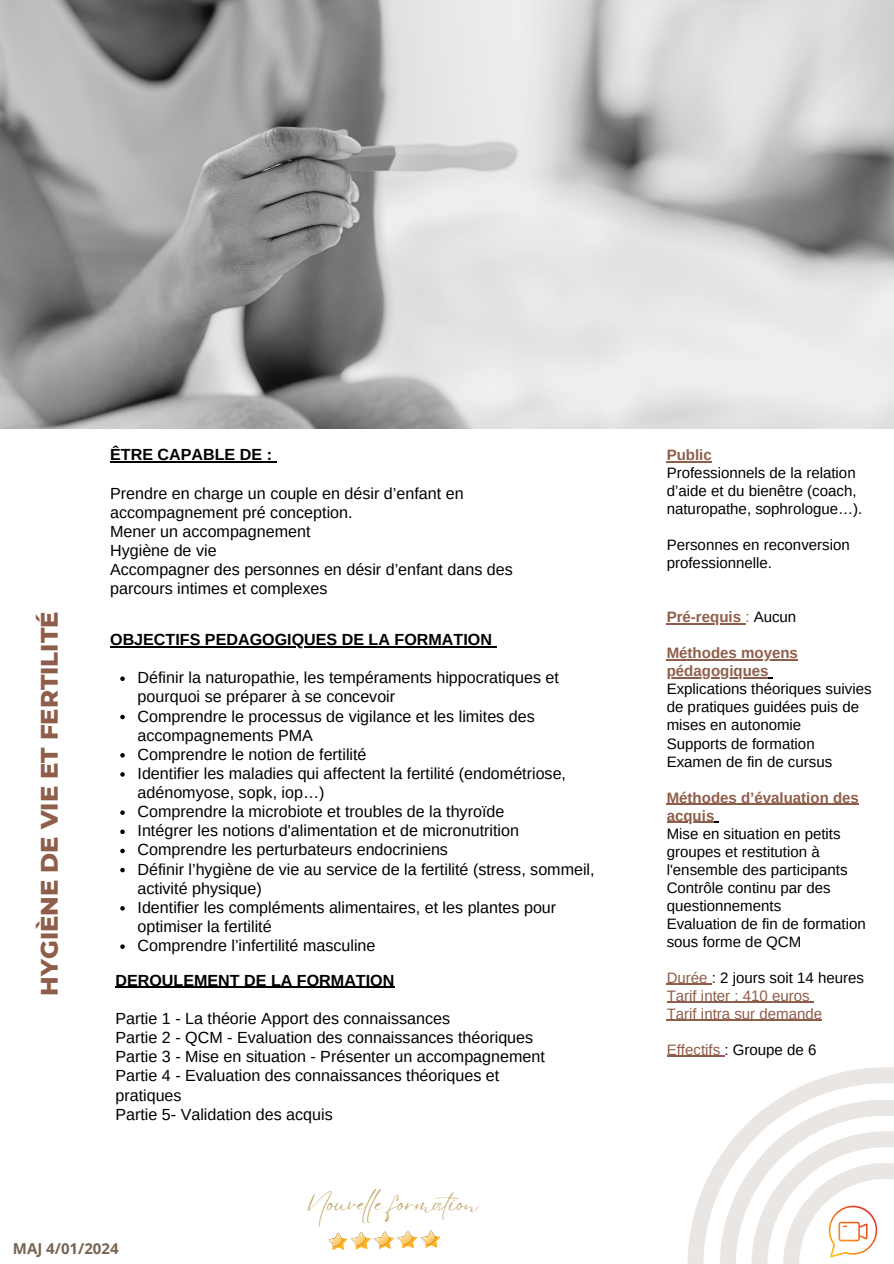
<style>
.page{position:relative;width:894px;height:1264px;background:#fff}
.page>*{position:absolute;margin:0;border:0;box-sizing:border-box;transform-origin:0 0}
.t1{font:800 24.3px "Montserrat";color:#8f5e4a}
.t2{font:24px "Eyesome Script";color:#bda25c}
.t3{font:16.05px/19.2px "Arimo";color:#000}
.t4{font:700 16.05px "Arimo";color:#000}
.t5{font:15px/18px "Arimo";color:#000}
.t6{font:700 15px/18px "Arimo";color:#8f5e4a}
.t7{font:15px "Arimo";color:#8f5e4a}
.t8{font:700 15px "Open Sans";color:#776452}
.s1{font-weight:400}
.s2{font-weight:400;color:#000}
.s3{color:#8f5e4a}
</style>
<div class="page">
<img style="left:0;top:0;width:893px;height:429px">
<svg style="left:667px;top:1055px;width:226px;height:208px"></svg>
<svg style="left:328px;top:1231px;width:113px;height:19px"></svg>
<img style="left:421px;top:1230px;width:14px;height:13px">
<hr style="left:110px;top:646px;width:382px;height:1px;background:#000">
<svg style="left:120px;top:676px;width:5px;height:5px"></svg>
<svg style="left:120px;top:714px;width:5px;height:5px"></svg>
<svg style="left:120px;top:753px;width:5px;height:4px"></svg>
<svg style="left:120px;top:772px;width:5px;height:4px"></svg>
<svg style="left:120px;top:810px;width:5px;height:5px"></svg>
<svg style="left:120px;top:829px;width:5px;height:5px"></svg>
<svg style="left:120px;top:848px;width:5px;height:5px"></svg>
<svg style="left:120px;top:867px;width:5px;height:5px"></svg>
<svg style="left:120px;top:906px;width:5px;height:4px"></svg>
<svg style="left:120px;top:944px;width:5px;height:4px"></svg>
<hr style="left:110px;top:461px;width:162px;height:1px;background:#000">
<hr style="left:666px;top:461px;width:45px;height:1px;background:#8f5e4a">
<hr style="left:666px;top:623px;width:75px;height:1px;background:#8f5e4a">
<hr style="left:666px;top:659px;width:131px;height:1px;background:#8f5e4a">
<hr style="left:666px;top:677px;width:102px;height:1px;background:#8f5e4a">
<hr style="left:666px;top:803px;width:192px;height:1px;background:#8f5e4a">
<hr style="left:666px;top:821px;width:48px;height:1px;background:#8f5e4a">
<hr style="left:666px;top:983px;width:45px;height:1px;background:#8f5e4a">
<hr style="left:666px;top:1001px;width:143px;height:1px;background:#8f5e4a">
<hr style="left:666px;top:1019px;width:156px;height:1px;background:#8f5e4a">
<hr style="left:666px;top:1055px;width:58px;height:1px;background:#8f5e4a">
<hr style="left:115px;top:986px;width:279px;height:2px;background:#000">
<svg style="left:698px;top:1078px;width:195px;height:185px"></svg>
<p class="t1" style="left:34px;top:995px;width:385px;rotate:-90deg">HYGIÈNE DE VIE ET FERTILITÉ</p>
<p class="t4" style="left:110px;top:446px;width:163px">ÊTRE CAPABLE DE :</p>
<p class="t3" style="left:110px;top:483px;width:355px">Prendre en charge un couple en désir d’enfant en accompagnement pré conception.</p>
<p class="t3" style="left:110px;top:521px;width:202px">Mener un accompagnement</p>
<p class="t3" style="left:110px;top:541px;width:108px">Hygiène de vie</p>
<p class="t3" style="left:110px;top:560px;width:404px">Accompagner des personnes en désir d’enfant dans des parcours intimes et complexes</p>
<p class="t4" style="left:110px;top:630px;width:383px">OBJECTIFS PEDAGOGIQUES DE LA FORMATION</p>
<p class="t3" style="left:137px;top:668px;width:423px">Définir la naturopathie, les tempéraments hippocratiques et pourquoi se préparer à se concevoir</p>
<p class="t3" style="left:137px;top:706px;width:398px">Comprendre le processus de vigilance et les limites des accompagnements PMA</p>
<p class="t3" style="left:137px;top:744px;width:230px">Comprendre le notion de fertilité</p>
<p class="t3" style="left:137px;top:763px;width:430px">Identifier les maladies qui affectent la fertilité (endométriose, adénomyose, sopk, iop…)</p>
<p class="t3" style="left:137px;top:802px;width:368px">Comprendre la microbiote et troubles de la thyroïde</p>
<p class="t3" style="left:137px;top:821px;width:383px">Intégrer les notions d'alimentation et de micronutrition</p>
<p class="t3" style="left:137px;top:840px;width:312px">Comprendre les perturbateurs endocriniens</p>
<p class="t3" style="left:137px;top:859px;width:458px">Définir l’hygiène de vie au service de la fertilité (stress, sommeil, activité physique)</p>
<p class="t3" style="left:137px;top:897px;width:420px">Identifier les compléments alimentaires, et les plantes pour optimiser la fertilité</p>
<p class="t3" style="left:137px;top:936px;width:239px">Comprendre l’infertilité masculine</p>
<p class="t4" style="left:115px;top:971px;width:280px">DEROULEMENT DE LA FORMATION</p>
<p class="t3" style="left:115px;top:1008px;width:336px">Partie 1 - La théorie Apport des connaissances</p>
<p class="t3" style="left:115px;top:1028px;width:419px">Partie 2 - QCM - Evaluation des connaissances théoriques</p>
<p class="t3" style="left:115px;top:1047px;width:431px">Partie 3 - Mise en situation - Présenter un accompagnement</p>
<p class="t3" style="left:115px;top:1066px;width:385px">Partie 4 - Evaluation des connaissances théoriques et pratiques</p>
<p class="t3" style="left:115px;top:1104px;width:219px">Partie 5- Validation des acquis</p>
<p class="t2" style="left:306px;top:1187px;width:173px">Nouvel e formation</p>
<p class="t8" style="left:13px;top:1237px;width:107px">MAJ 4/01/2024</p>
<p class="t6" style="left:666px;top:446px;width:47px">Public</p>
<p class="t5" style="left:666px;top:464px;width:197px">Professionnels de la relation d’aide et du bienêtre (coach, naturopathe, sophrologue…).</p>
<p class="t5" style="left:666px;top:536px;width:184px">Personnes en reconversion professionnelle.</p>
<p class="t6" style="left:666px;top:608px;width:131px">Pré-requis <span class="s1">:</span> <span class="s2">Aucun</span></p>
<p class="t6" style="left:666px;top:644px;width:133px">Méthodes moyens pédagogiques</p>
<p class="t5" style="left:666px;top:680px;width:206px">Explications théoriques suivies de pratiques guidées puis de mises en autonomie</p>
<p class="t5" style="left:666px;top:734px;width:149px">Supports de formation</p>
<p class="t5" style="left:666px;top:752px;width:167px">Examen de fin de cursus</p>
<p class="t6" style="left:666px;top:788px;width:194px">Méthodes d’évaluation des acquis</p>
<p class="t5" style="left:666px;top:824px;width:182px">Mise en situation en petits groupes et restitution à l'ensemble des participants<br>Contrôle continu par des questionnements</p>
<p class="t5" style="left:666px;top:914px;width:200px">Evaluation de fin de formation sous forme de QCM</p>
<p class="t5" style="left:666px;top:968px;width:199px"><span class="s3">Durée</span> : 2 jours soit 14 heures</p>
<p class="t7" style="left:666px;top:987px;width:144px">Tarif inter : 410 euros</p>
<p class="t7" style="left:666px;top:1005px;width:157px">Tarif intra sur demande</p>
<p class="t5" style="left:666px;top:1040px;width:151px"><span class="s3">Effectifs</span> : Groupe de 6</p>
</div>
